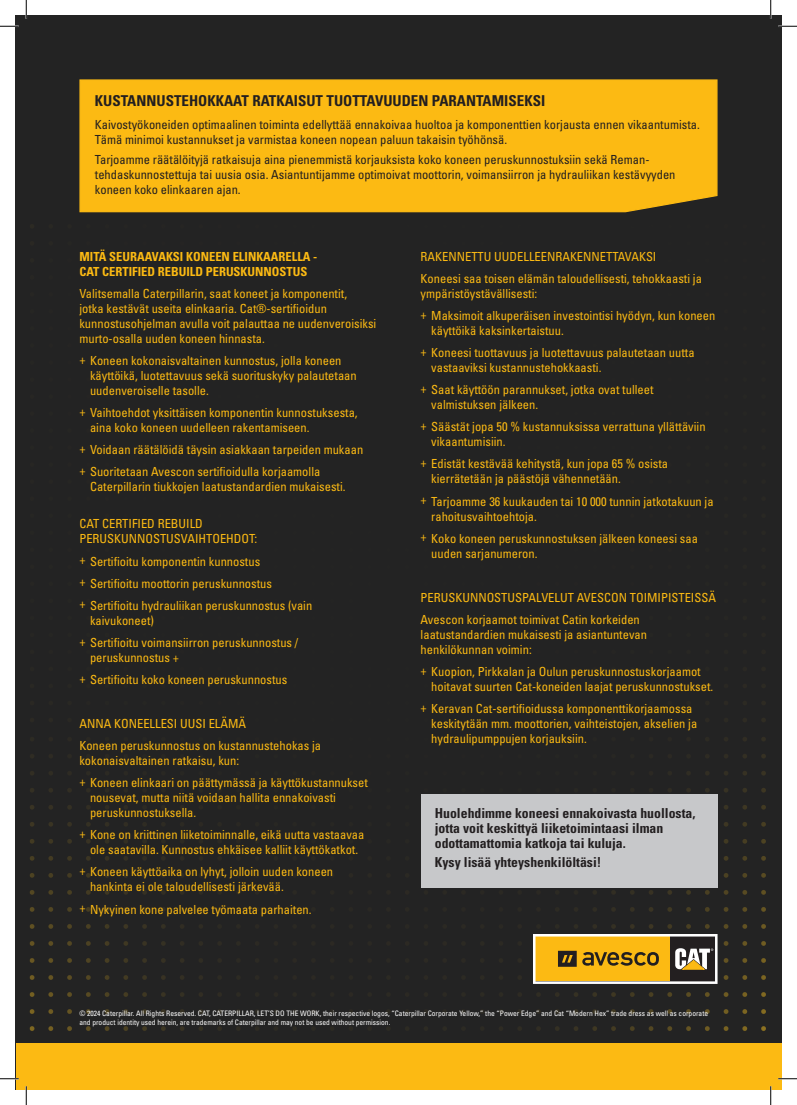
<style>
.page{position:relative;width:797px;height:1105px;background:#fff}
.page>*{position:absolute;margin:0;border:0;box-sizing:border-box;transform-origin:0 0}
.Para_Header{font:700 condensed 15px "Univers LT Std";color:#231f20}
.t1{font:700 condensed 13.75px/15px "Univers LT Std";color:#231f20}
.Bullet{font:condensed 12.5px/15px "Univers LT Std";color:#fcba13}
.Body_Copy{font:condensed 12.5px/15px "Univers LT Std";color:#231f20}
.Bullet-2{font:700 condensed 12.5px/15px "Univers LT Std";color:#fcba13}
.Asterisk_Copy{font:condensed 7.5px/9px "Univers LT Std";color:#fff}
</style>
<div class="page">
<div style="left:16px;top:16px;width:765px;height:1027px;background:#232323"></div>
<div style="left:16px;top:1043px;width:765px;height:46px;background:#fcba13"></div>
<svg style="left:533px;top:934px;width:184px;height:50px;background:#c69e3d"></svg>
<div style="left:79px;top:79px;width:639px;height:134px;background:#fcba13"></div>
<div style="left:420px;top:794px;width:297px;height:94px;background:#c7c8ca"></div>
<svg style="left:0;top:25px;width:19px;height:2px"></svg>
<svg style="left:778px;top:25px;width:19px;height:2px"></svg>
<svg style="left:0;top:1078px;width:19px;height:1px"></svg>
<svg style="left:778px;top:1078px;width:19px;height:1px"></svg>
<svg style="left:25px;top:0;width:2px;height:19px"></svg>
<svg style="left:25px;top:1086px;width:2px;height:19px"></svg>
<svg style="left:770px;top:0;width:1px;height:19px"></svg>
<svg style="left:770px;top:1086px;width:1px;height:19px"></svg>
<p class="Para_Header" style="left:95px;top:91px;width:452px">KUSTANNUSTEHOKKAAT RATKAISUT TUOTTAVUUDEN PARANTAMISEKSI</p>
<p class="Body_Copy" style="left:95px;top:117px;width:606px">Kaivostyökoneiden optimaalinen toiminta edellyttää ennakoivaa huoltoa ja komponenttien korjausta ennen vikaantumista.<br>Tämä minimoi kustannukset ja varmistaa koneen nopean paluun takaisin työhönsä.</p>
<p class="Body_Copy" style="left:95px;top:151px;width:582px">Tarjoamme räätälöityjä ratkaisuja aina pienemmistä korjauksista koko koneen peruskunnostuksiin sekä Reman&shy;tehdaskunnostettuja tai uusia osia. Asiantuntijamme optimoivat moottorin, voimansiirron ja hydrauliikan kestävyyden koneen koko elinkaaren ajan.</p>
<p class="Bullet-2" style="left:79px;top:249px;width:239px">MITÄ SEURAAVAKSI KONEEN ELINKAARELLA -<br>CAT CERTIFIED REBUILD PERUSKUNNOSTUS</p>
<p class="Bullet" style="left:79px;top:286px;width:298px">Valitsemalla Caterpillarin, saat koneet ja komponentit,<br>jotka kestävät useita elinkaaria. Cat®-sertifioidun kunnostusohjelman avulla voit palauttaa ne uudenveroisiksi murto-osalla uuden koneen hinnasta.</p>
<p class="Bullet" style="left:90px;top:353px;width:268px;text-indent:-11px">+ Koneen kokonaisvaltainen kunnostus, jolla koneen käyttöikä, luotettavuus sekä suorituskyky palautetaan uudenveroiselle tasolle.</p>
<p class="Bullet" style="left:90px;top:405px;width:269px;text-indent:-11px">+ Vaihtoehdot yksittäisen komponentin kunnostuksesta, aina koko koneen uudelleen rakentamiseen.</p>
<p class="Bullet" style="left:79px;top:442px;width:285px">+ Voidaan räätälöidä täysin asiakkaan tarpeiden mukaan</p>
<p class="Bullet" style="left:90px;top:464px;width:257px;text-indent:-11px">+ Suoritetaan Avescon sertifioidulla korjaamolla<br>Caterpillarin tiukkojen laatustandardien mukaisesti.</p>
<p class="Bullet" style="left:79px;top:516px;width:179px">CAT CERTIFIED REBUILD<br>PERUSKUNNOSTUSVAIHTOEHDOT:</p>
<p class="Bullet" style="left:79px;top:553px;width:182px">+ Sertifioitu komponentin kunnostus</p>
<p class="Bullet" style="left:79px;top:575px;width:194px">+ Sertifioitu moottorin peruskunnostus</p>
<p class="Bullet" style="left:90px;top:598px;width:224px;text-indent:-11px">+ Sertifioitu hydrauliikan peruskunnostus (vain kaivukoneet)</p>
<p class="Bullet" style="left:90px;top:635px;width:210px;text-indent:-11px">+ Sertifioitu voimansiirron peruskunnostus / peruskunnostus +</p>
<p class="Bullet" style="left:79px;top:672px;width:209px">+ Sertifioitu koko koneen peruskunnostus</p>
<p class="Bullet" style="left:79px;top:716px;width:168px">ANNA KONEELLESI UUSI ELÄMÄ</p>
<p class="Bullet" style="left:79px;top:738px;width:243px">Koneen peruskunnostus on kustannustehokas ja kokonaisvaltainen ratkaisu, kun:</p>
<p class="Bullet" style="left:90px;top:775px;width:279px;text-indent:-11px">+ Koneen elinkaari on päättymässä ja käyttökustannukset nousevat, mutta niitä voidaan hallita ennakoivasti peruskunnostuksella.</p>
<p class="Bullet" style="left:79px;top:827px;width:286px;text-align:center">+ Kone on kriittinen liiketoiminnalle, eikä uutta vastaavaa ole saatavilla. Kunnostus ehkäisee kalliit käyttökatkot.</p>
<p class="Bullet" style="left:90px;top:864px;width:245px;text-indent:-11px">+ Koneen käyttöaika on lyhyt, jolloin uuden koneen hankinta ei ole taloudellisesti järkevää.</p>
<p class="Bullet" style="left:79px;top:901px;width:234px">+ Nykyinen kone palvelee työmaata parhaiten.</p>
<p class="Bullet" style="left:420px;top:249px;width:237px">RAKENNETTU UUDELLEENRAKENNETTAVAKSI</p>
<p class="Bullet" style="left:420px;top:271px;width:283px">Koneesi saa toisen elämän taloudellisesti, tehokkaasti ja ympäristöystävällisesti:</p>
<p class="Bullet" style="left:431px;top:308px;width:285px;text-indent:-11px">+ Maksimoit alkuperäisen investointisi hyödyn, kun koneen käyttöikä kaksinkertaistuu.</p>
<p class="Bullet" style="left:431px;top:345px;width:265px;text-indent:-11px">+ Koneesi tuottavuus ja luotettavuus palautetaan uutta vastaaviksi kustannustehokkaasti.</p>
<p class="Bullet" style="left:431px;top:382px;width:224px;text-indent:-11px">+ Saat käyttöön parannukset, jotka ovat tulleet valmistuksen jälkeen.</p>
<p class="Bullet" style="left:431px;top:419px;width:276px;text-indent:-11px">+ Säästät jopa 50 % kustannuksissa verrattuna yllättäviin vikaantumisiin.</p>
<p class="Bullet" style="left:431px;top:456px;width:238px;text-indent:-11px">+ Edistät kestävää kehitystä, kun jopa 65 % osista kierrätetään ja päästöjä vähennetään.</p>
<p class="Bullet" style="left:431px;top:493px;width:284px;text-indent:-11px">+ Tarjoamme 36 kuukauden tai 10 000 tunnin jatkotakuun ja rahoitusvaihtoehtoja.</p>
<p class="Bullet" style="left:431px;top:530px;width:268px;text-indent:-11px">+ Koko koneen peruskunnostuksen jälkeen koneesi saa uuden sarjanumeron.</p>
<p class="Bullet" style="left:420px;top:590px;width:297px">PERUSKUNNOSTUSPALVELUT AVESCON TOIMIPISTEISSÄ</p>
<p class="Bullet" style="left:420px;top:612px;width:228px">Avescon korjaamot toimivat Catin korkeiden laatustandardien mukaisesti ja asiantuntevan henkilökunnan voimin:</p>
<p class="Bullet" style="left:431px;top:664px;width:283px;text-indent:-11px">+ Kuopion, Pirkkalan ja Oulun peruskunnostuskorjaamot hoitavat suurten Cat-koneiden laajat peruskunnostukset.</p>
<p class="Bullet" style="left:431px;top:701px;width:267px;text-indent:-11px">+ Keravan Cat-sertifioidussa komponenttikorjaamossa keskitytään mm. moottorien, vaihteistojen, akselien ja hydraulipumppujen korjauksiin.</p>
<p class="t1" style="left:435px;top:806px;width:262px">Huolehdimme koneesi ennakoivasta huollosta, jotta voit keskittyä liiketoimintaasi ilman odottamattomia katkoja tai kuluja.</p>
<p class="t1" style="left:435px;top:855px;width:168px">Kysy lisää yhteyshenkilöltäsi!</p>
<p class="Asterisk_Copy" style="left:79px;top:1009px;width:630px">© 2024 Caterpillar. All Rights Reserved. CAT, CATERPILLAR, LET’S DO THE WORK, their respective logos, “Caterpillar Corporate Yellow,” the “Power Edge” and Cat “Modern Hex” trade dress as well as corporate and product identity used herein, are trademarks of Caterpillar and may not be used without permission.</p>
</div>
